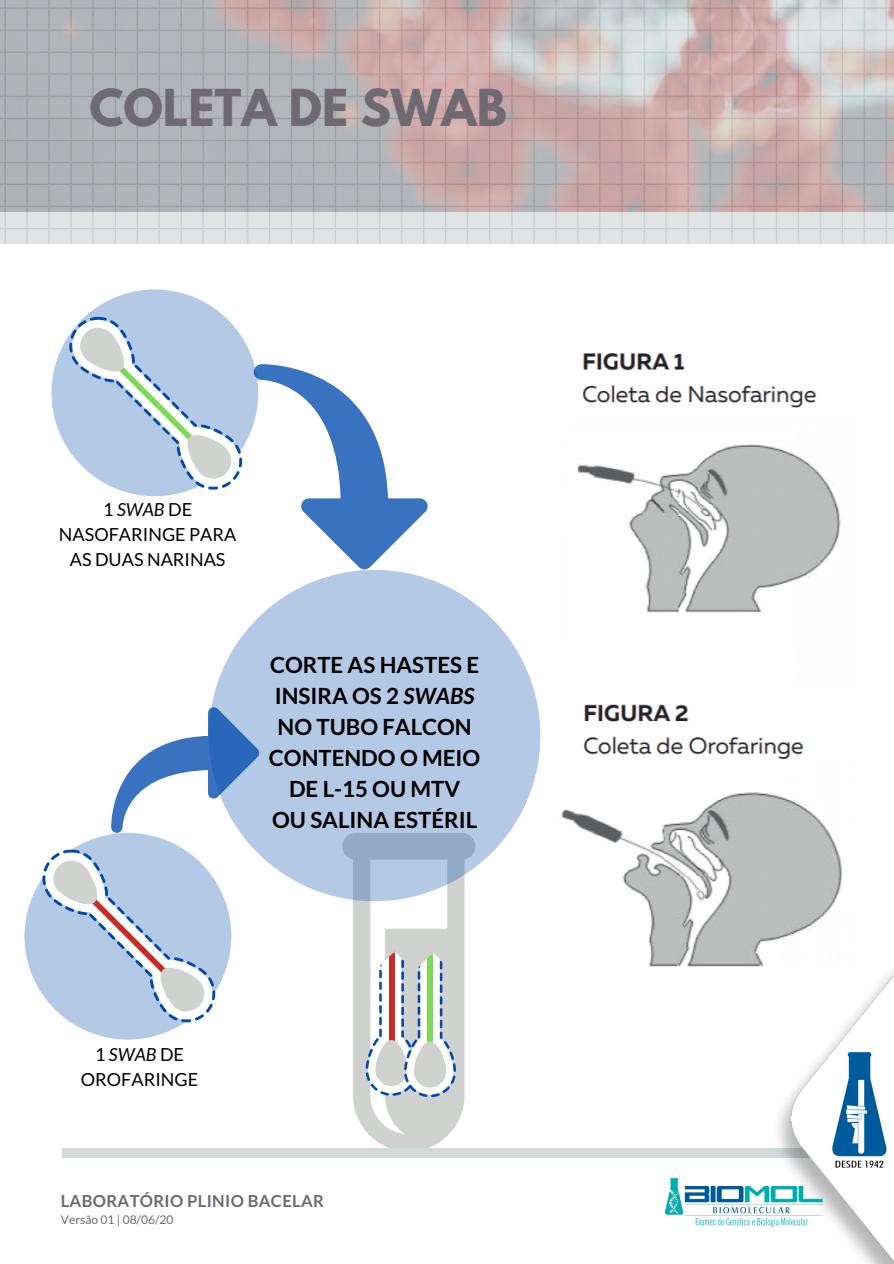
<style>
.page{position:relative;width:894px;height:1264px;background:#fff}
.page>*{position:absolute;margin:0;border:0;box-sizing:border-box;transform-origin:0 0}
.t1{font:700 45px "League Spartan";color:#6f6a72}
.t2{font:700 22.2px/31px "Lato";color:#000;text-align:center}
.t3{font:18px/25px "Lato";color:#000;text-align:center}
.t4{font:700 16.5px "Lato";letter-spacing:.02em;color:#6f6a72}
.t5{font:12px "Lato";color:#6f6a72}
.s1{font-style:italic}
</style>
<div class="page">
<img style="left:0;top:0;width:893px;height:243px">
<img style="left:540px;top:353px;width:302px;height:614px">
<svg style="left:353px;top:901px;width:112px;height:247px"></svg>
<div style="left:62px;top:1148px;width:771px;height:9px;background:#d2d9da"></div>
<img style="left:771px;top:963px;width:122px;height:300px">
<img style="left:665px;top:1178px;width:157px;height:48px">
<svg style="left:211px;top:570px;width:329px;height:331px;fill:#b4c9e6"></svg>
<svg style="left:51px;top:289px;width:377px;height:281px"></svg>
<svg style="left:24px;top:706px;width:236px;height:333px"></svg>
<h1 class="t1" style="left:89px;top:85px;width:419px">COLETA DE SWAB</h1>
<p class="t3" style="left:59px;top:496px;width:179px">1 <span class="s1">SWAB</span> DE<br>NASOFARINGE PARA<br>AS DUAS NARINAS</p>
<p class="t2" style="left:269px;top:649px;width:213px">CORTE AS HASTES E<br>INSIRA OS 2 <span class="s1">SWABS<br></span>NO TUBO FALCON<br>CONTENDO O MEIO<br>DE L-15 OU MTV<br>OU SALINA ESTÉRIL</p>
<p class="t3" style="left:81px;top:1041px;width:119px">1 <span class="s1">SWAB</span> DE<br>OROFARINGE</p>
<p class="t4" style="left:61px;top:1190px;width:265px">LABORATÓRIO PLINIO BACELAR</p>
<p class="t5" style="left:61px;top:1211px;width:114px">Versão 01 | 08/06/20</p>
</div>
